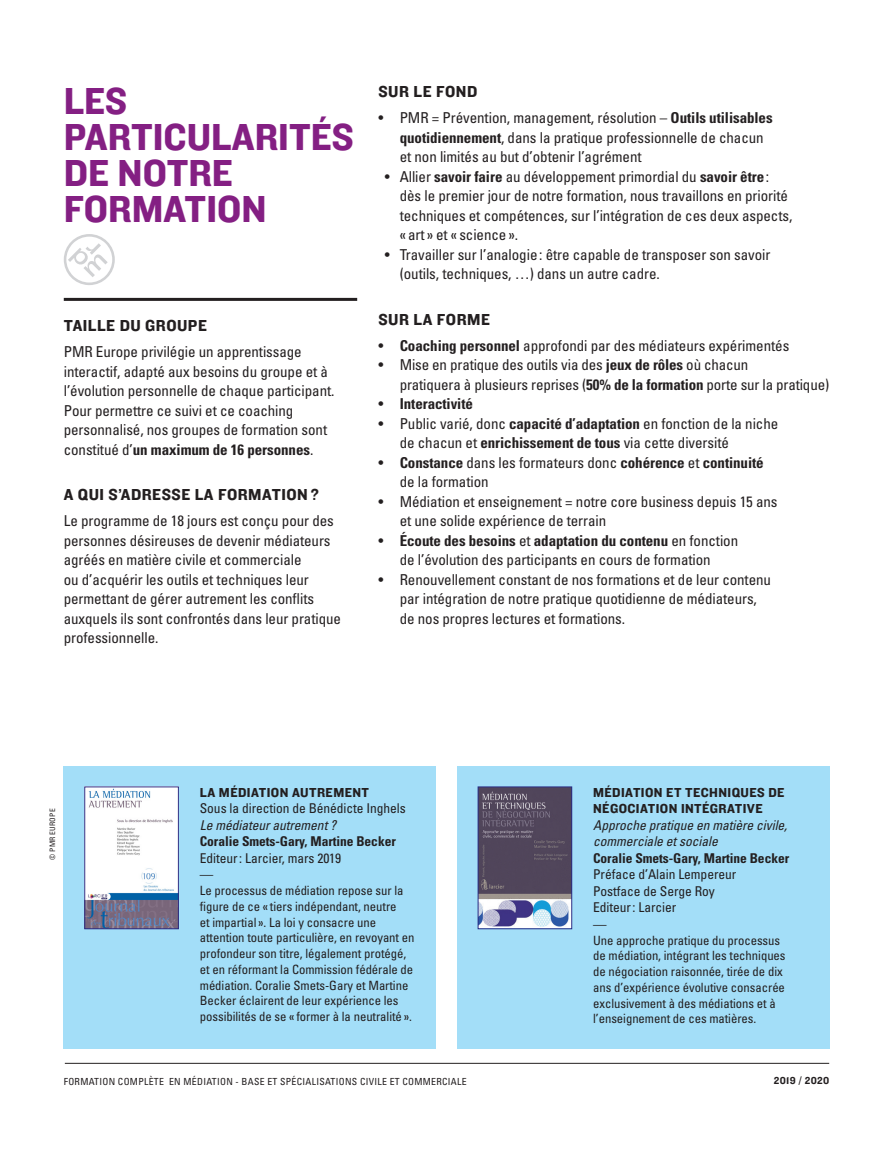
<style>
.page{position:relative;width:893px;height:1149px;background:#fff}
.page>*{position:absolute;margin:0;border:0;box-sizing:border-box;transform-origin:0 0}
.Titre{font:39px/36px "Knockout HTF51 Middleweight";color:#841f83}
.Sous_titre_gauche{font:16.5px "Knockout HTF51 Middleweight";letter-spacing:.03em;color:#231f20}
.Sous_titre_droite{font:16.5px "Knockout HTF51 Middleweight";letter-spacing:.03em;color:#231f20}
.Texte_Bullet{font:condensed 15px/19.5px "Univers";letter-spacing:-.005em;color:#231f20}
.Texte{font:condensed 15px/19.5px "Univers";letter-spacing:-.005em;color:#231f20}
.Texte_Bullet-2{font:700 condensed 15px "Univers";letter-spacing:-.005em;color:#231f20}
.Texte-2{font:condensed 13.5px "Univers";letter-spacing:-.005em;color:#231f20}
.Texte-3{font:italic condensed 13.5px/16.5px "Univers";letter-spacing:-.005em;color:#231f20}
.Sous_titre_gauche-2{font:13.5px/16.5px "Knockout HTF51 Middleweight";letter-spacing:.03em;color:#231f20}
.Texte-4{font:700 condensed 13.5px "Univers";letter-spacing:-.005em;color:#231f20}
.Texte-5{font:condensed 12.75px/15.8px "Univers";letter-spacing:-.005em;color:#231f20}
.t1{font:10.5px "Knockout HTF51 Middleweight";letter-spacing:.03em;color:#231f20}
.t2{font:condensed 9.75px "Univers";letter-spacing:.03em;color:#231f20}
.t3{font:condensed 7.5px "Univers";letter-spacing:.03em;color:#231f20}
.s1{font-weight:700}
.s2{font-weight:400}
</style>
<div class="page">
<hr style="left:65px;top:1062px;width:764px;height:1px;background:#231f20">
<hr style="left:64px;top:298px;width:293px;height:3px;background:#231f20">
<svg style="left:64px;top:234px;width:51px;height:51px"></svg>
<div style="left:457px;top:765px;width:372px;height:282px;background:#a3def8"></div>
<div style="left:64px;top:765px;width:372px;height:282px;background:#a3def8"></div>
<img style="left:480px;top:788px;width:90px;height:138px">
<div style="left:478px;top:786px;width:94px;height:142px;border:1px solid #2a2d84"></div>
<img style="left:87px;top:788px;width:90px;height:138px">
<div style="left:85px;top:786px;width:94px;height:142px;border:1px solid #2a2d84"></div>
<p class="Titre" style="left:64px;top:84px;width:292px">LES<br>PARTICULARITÉS<br>DE NOTRE<br>FORMATION</p>
<p class="Sous_titre_gauche" style="left:64px;top:317px;width:145px">TAILLE DU GROUPE</p>
<p class="Texte" style="left:64px;top:342px;width:272px">PMR Europe privilégie un apprentissage interactif, adapté aux besoins du groupe et à l’évolution personnelle de chaque participant.<br>Pour permettre ce suivi et ce coaching personnalisé, nos groupes de formation sont constitué d’<span class="s1">un maximum de 16 personnes</span>.</p>
<p class="Sous_titre_gauche" style="left:64px;top:486px;width:257px">A QUI S’ADRESSE LA FORMATION ?</p>
<p class="Texte" style="left:64px;top:510px;width:279px">Le programme de 18 jours est conçu pour des personnes désireuses de devenir médiateurs agréés en matière civile et commerciale<br>ou d’acquérir les outils et techniques leur permettant de gérer autrement les conflits auxquels ils sont confrontés dans leur pratique professionnelle.</p>
<p class="Sous_titre_droite" style="left:378px;top:83px;width:100px">SUR LE FOND</p>
<p class="Texte_Bullet" style="left:400px;top:108px;width:374px;text-indent:-21px">• PMR = Prévention, management, résolution – <span class="s1">Outils utilisables quotidiennement</span>, dans la pratique professionnelle de chacun et non limités au but d’obtenir l’agrément</p>
<p class="Texte_Bullet" style="left:400px;top:166px;width:394px;text-indent:-21px">→ • Allier <span class="s1">savoir faire</span> au développement primordial du <span class="s1">savoir être</span>: dès le premier jour de notre formation, nous travaillons en priorité techniques et compétences, sur l’intégration de ces deux aspects,</p>
<p class="Texte_Bullet" style="left:400px;top:225px;width:120px">«art » et « science».</p>
<p class="Texte_Bullet" style="left:400px;top:244px;width:372px;text-indent:-21px">→ • Travailler sur l’analogie: être capable de transposer son savoir (outils, techniques, …) dans un autre cadre.</p>
<p class="Sous_titre_droite" style="left:378px;top:310px;width:113px">SUR LA FORME</p>
<p class="Texte_Bullet" style="left:378px;top:335px;width:412px">• <span class="s1">Coaching personnel</span> approfondi par des médiateurs expérimentés</p>
<p class="Texte_Bullet" style="left:400px;top:355px;width:431px;text-indent:-21px">• Mise en pratique des outils via des <span class="s1">jeux de rôles</span> où chacun<br>pratiquera à plusieurs reprises (<span class="s1">50% de la formation</span> porte sur la pratique)</p>
<p class="Texte_Bullet-2" style="left:378px;top:394px;width:96px"><span class="s2">•</span> Interactivité</p>
<p class="Texte_Bullet" style="left:400px;top:413px;width:380px;text-indent:-21px">• Public varié, donc <span class="s1">capacité d’adaptation</span> en fonction de la niche de chacun et <span class="s1">enrichissement de tous</span> via cette diversité</p>
<p class="Texte_Bullet" style="left:400px;top:452px;width:366px;text-indent:-21px">• <span class="s1">Constance</span> dans les formateurs donc <span class="s1">cohérence</span> et <span class="s1">continuité </span>de la formation</p>
<p class="Texte_Bullet" style="left:378px;top:491px;width:401px">• Médiation et enseignement = notre core business depuis 15 ans</p>
<p class="Texte_Bullet" style="left:400px;top:511px;width:208px">et une solide expérience de terrain</p>
<p class="Texte_Bullet" style="left:378px;top:530px;width:361px;text-align:center">• <span class="s1">Écoute des besoins</span> et <span class="s1">adaptation du contenu</span> en fonction de l’évolution des participants en cours de formation</p>
<p class="Texte_Bullet" style="left:400px;top:569px;width:373px;text-indent:-21px">• Renouvellement constant de nos formations et de leur contenu par intégration de notre pratique quotidienne de médiateurs, de nos propres lectures et formations.</p>
<p class="t3" style="left:48px;top:859px;width:53px;rotate:-90deg">© PMR EUROPE</p>
<p class="Sous_titre_gauche-2" style="left:200px;top:784px;width:171px">LA MÉDIATION AUTREMENT</p>
<p class="Texte-2" style="left:200px;top:799px;width:207px">Sous la direction de Bénédicte Inghels</p>
<p class="Texte-3" style="left:200px;top:816px;width:138px">Le médiateur autrement ?</p>
<p class="Texte-4" style="left:200px;top:833px;width:197px">Coralie Smets-Gary, Martine Becker</p>
<p class="Texte-2" style="left:200px;top:849px;width:143px">Editeur: Larcier, mars 2019</p>
<p class="Texte-2" style="left:200px;top:865px;width:15px">—</p>
<p class="Texte-5" style="left:200px;top:882px;width:216px">Le processus de médiation repose sur la figure de ce « tiers indépendant, neutre<br>et impartial ». La loi y consacre une attention toute particulière, en revoyant en profondeur son titre, légalement protégé, et en réformant la Commission fédérale de médiation. Coralie Smets-Gary et Martine Becker éclairent de leur expérience les possibilités de se « former à la neutralité».</p>
<p class="Sous_titre_gauche-2" style="left:593px;top:784px;width:193px">MÉDIATION ET TECHNIQUES DE<br>NÉGOCIATION INTÉGRATIVE</p>
<p class="Texte-3" style="left:593px;top:816px;width:196px">Approche pratique en matière civile, commerciale et sociale</p>
<p class="Texte-4" style="left:593px;top:849px;width:197px">Coralie Smets-Gary, Martine Becker</p>
<p class="Texte-2" style="left:593px;top:865px;width:145px">Préface d’Alain Lempereur</p>
<p class="Texte-2" style="left:593px;top:882px;width:123px">Postface de Serge Roy</p>
<p class="Texte-2" style="left:593px;top:898px;width:85px">Editeur: Larcier</p>
<p class="Texte-5" style="left:593px;top:931px;width:194px">Une approche pratique du processus de médiation, intégrant les techniques de négociation raisonnée, tirée de dix ans d’expérience évolutive consacrée exclusivement à des médiations et à l’enseignement de ces matières.</p>
<p class="t2" style="left:64px;top:1074px;width:404px">FORMATION COMPLÈTE EN MÉDIATION - BASE ET SPÉCIALISATIONS CIVILE ET COMMERCIALE</p>
<p class="t1" style="left:774px;top:1075px;width:57px">2019 / 2020</p>
</div>
